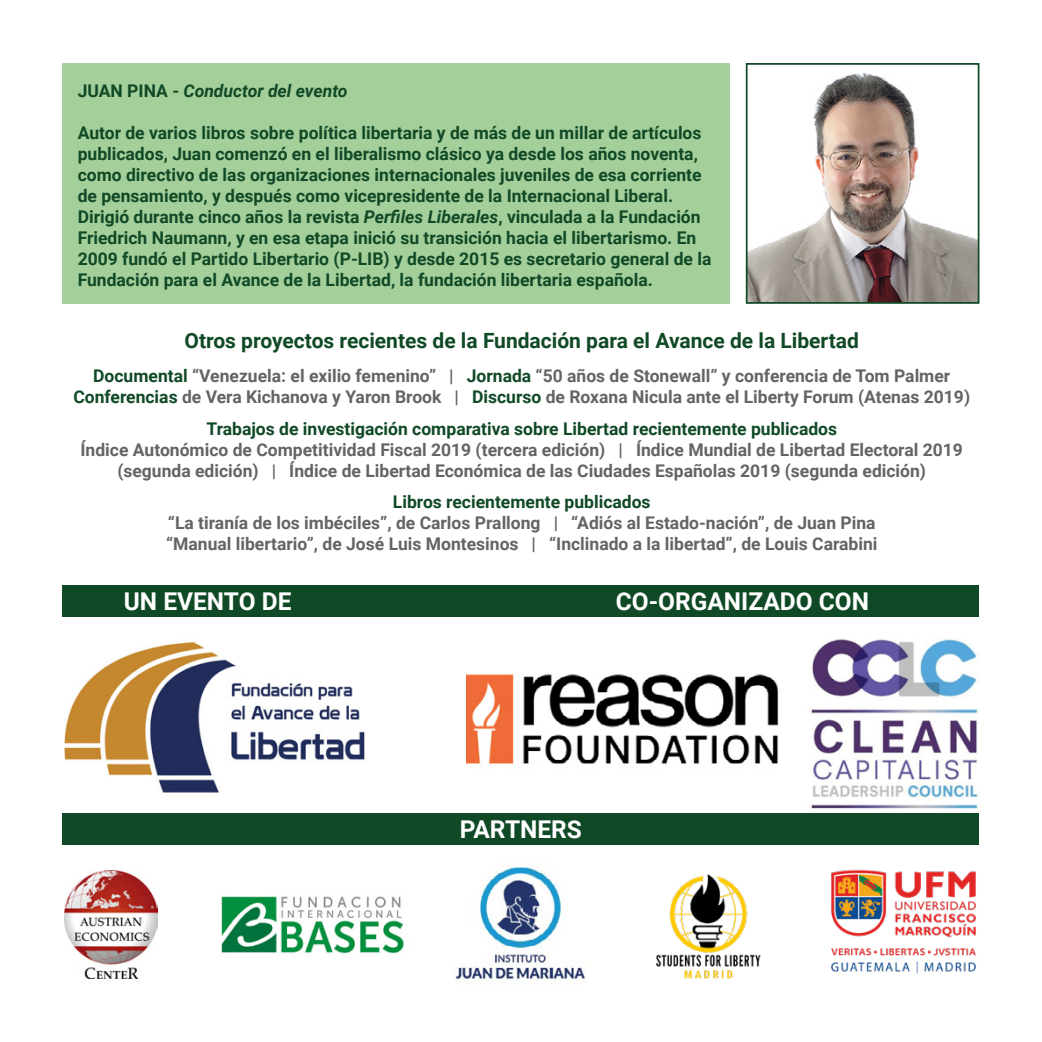
<style>
.page{position:relative;width:1042px;height:1042px;background:#fff}
.page>*{position:absolute;margin:0;border:0;box-sizing:border-box;transform-origin:0 0}
.t1{font:700 24.5px "Roboto";color:#fff}
.t2{font:700 21px "Roboto";color:#104926}
.t3{font:700 17.5px/21px "Roboto";color:#104926}
.t4{font:700 17.5px/21px "Roboto";color:#636466;text-align:center}
.t5{font:italic 700 17.5px "Roboto";color:#104926}
.s1{font-style:normal}
.s2{font-style:italic}
.s3{color:#104926}
</style>
<div class="page">
<img style="left:811px;top:639px;width:167px;height:170px">
<img style="left:466px;top:674px;width:313px;height:90px">
<img style="left:656px;top:874px;width:105px;height:105px">
<img style="left:65px;top:870px;width:92px;height:108px">
<img style="left:221px;top:896px;width:184px;height:58px">
<img style="left:831px;top:869px;width:145px;height:105px">
<img style="left:455px;top:866px;width:131px;height:118px">
<img style="left:64px;top:642px;width:301px;height:151px">
<img style="left:749px;top:72px;width:227px;height:229px">
<div style="left:746px;top:63px;width:233px;height:241px;border:2px solid #104926"></div>
<div style="left:63px;top:63px;width:667px;height:241px;background:#a4ce9a"></div>
<div style="left:63px;top:585px;width:916px;height:31px;background:#104926"></div>
<div style="left:63px;top:813px;width:916px;height:32px;background:#104926"></div>
<p class="t5" style="left:78px;top:79px;width:271px"><span class="s1">JUAN PINA -</span> Conductor del evento</p>
<p class="t3" style="left:78px;top:122px;width:635px">Autor de varios libros sobre política libertaria y de más de un millar de artículos publicados, Juan comenzó en el liberalismo clásico ya desde los años noventa, como directivo de las organizaciones internacionales juveniles de esa corriente de pensamiento, y después como vicepresidente de la Internacional Liberal.<br>Dirigió durante cinco años la revista <span class="s2">Perfiles Liberales</span>, vinculada a la Fundación Friedrich Naumann, y en esa etapa inició su transición hacia el libertarismo. En 2009 fundó el Partido Libertario (P-LIB) y desde 2015 es secretario general de la Fundación para el Avance de la Libertad, la fundación libertaria española.</p>
<p class="t2" style="left:184px;top:326px;width:676px">Otros proyectos recientes de la Fundación para el Avance de la Libertad</p>
<p class="t4" style="left:73px;top:365px;width:898px"><span class="s3">Documental</span> “Venezuela: el exilio femenino” | <span class="s3">Jornada</span> “50 años de Stonewall” y conferencia de Tom Palmer<br><span class="s3">Conferencias</span> de Vera Kichanova y Yaron Brook | <span class="s3">Discurso</span> de Roxana Nicula ante el Liberty Forum (Atenas 2019)</p>
<p class="t3" style="left:206px;top:417px;width:632px">Trabajos de investigación comparativa sobre Libertad recientemente publicados</p>
<p class="t4" style="left:81px;top:438px;width:884px">Índice Autonómico de Competitividad Fiscal 2019 (tercera edición) | Índice Mundial de Libertad Electoral 2019 (segunda edición) | Índice de Libertad Económica de las Ciudades Españolas 2019 (segunda edición)</p>
<p class="t3" style="left:393px;top:491px;width:259px">Libros recientemente publicados</p>
<p class="t4" style="left:166px;top:512px;width:713px;text-align:left">“La tiranía de los imbéciles”, de Carlos Prallong | “Adiós al Estado-nación”, de Juan Pina “Manual libertario”, de José Luis Montesinos | “Inclinado a la libertad”, de Louis Carabini</p>
<h1 class="t1" style="left:124px;top:584px;width:169px">UN EVENTO DE</h1>
<h1 class="t1" style="left:616px;top:584px;width:255px">CO-ORGANIZADO CON</h1>
<h1 class="t1" style="left:460px;top:812px;width:124px">PARTNERS</h1>
</div>
